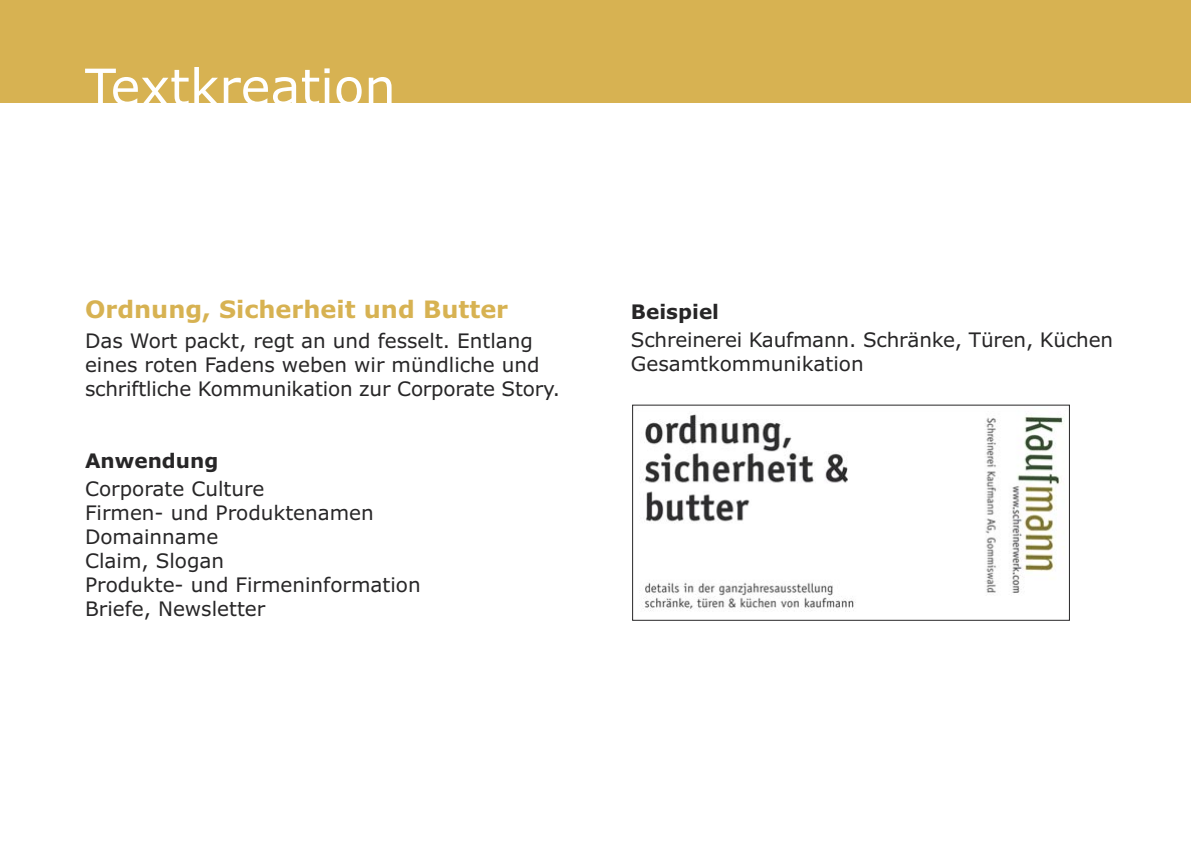
<style>
.page{position:relative;width:1191px;height:842px;background:#fff}
.page>*{position:absolute;margin:0;border:0;box-sizing:border-box;transform-origin:0 0}
.t1{font:50px "Verdana";color:#fff}
.t2{font:700 24px "Verdana";color:#d7b252}
.t3{font:20px/24px "Verdana";color:#272627}
.t4{font:700 20px "Verdana";color:#272627}
</style>
<div class="page">
<div style="left:0;top:0;width:1191px;height:102px;background:#d7b252"></div>
<img style="left:643px;top:414px;width:421px;height:198px">
<h1 class="t1" style="left:85px;top:67px;width:312px">Textkreation</h1>
<p class="t2" style="left:85px;top:300px;width:424px">Ordnung, Sicherheit und Butter</p>
<p class="t3" style="left:85px;top:331px;width:476px">Das Wort packt, regt an und fesselt. Entlang eines roten Fadens weben wir mündliche und schriftliche Kommunikation zur Corporate Story.</p>
<p class="t4" style="left:85px;top:453px;width:135px">Anwendung</p>
<p class="t3" style="left:85px;top:479px;width:337px">Corporate Culture<br>Firmen- und Produktenamen<br>Domainname<br>Claim, Slogan<br>Produkte- und Firmeninformation<br>Briefe, Newsletter</p>
<p class="t4" style="left:631px;top:304px;width:90px">Beispiel</p>
<p class="t3" style="left:631px;top:330px;width:484px">Schreinerei Kaufmann. Schränke, Türen, Küchen<br>Gesamtkommunikation</p>
</div>
